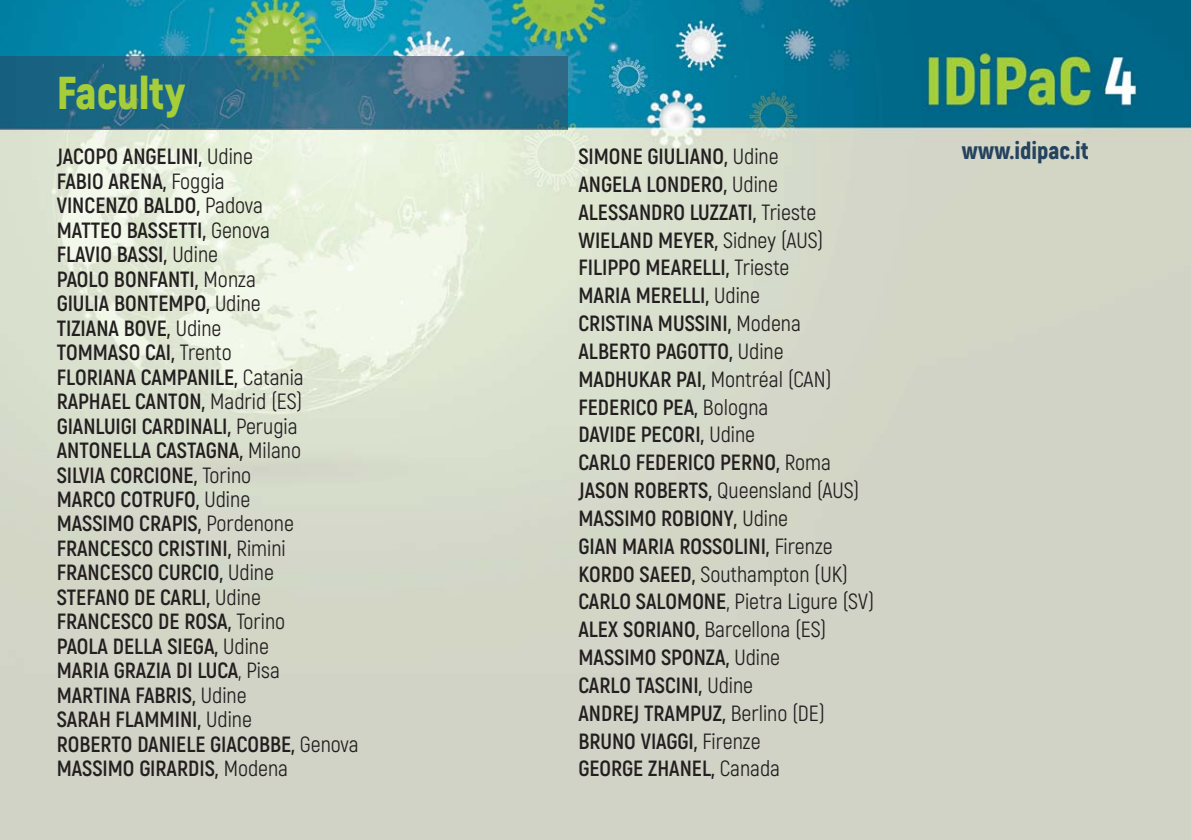
<style>
.page{position:relative;width:1191px;height:840px;background:#fff}
.page>*{position:absolute;margin:0;border:0;box-sizing:border-box;transform-origin:0 0}
.t1{font:900 46px "Akrobat";color:#a6ce39}
.t2{font:900 24px "Akrobat";color:#25435e}
.t3{font:700 22px/24.4px "Akrobat";color:#231f20}
.s1{font-weight:400}
</style>
<div class="page">
<img style="left:0;top:0;width:1191px;height:839px">
<img style="left:0;top:57px;width:567px;height:72px">
<h1 class="t1" style="left:57px;top:75px;width:130px">Faculty</h1>
<p class="t3" style="left:57px;top:146px;width:303px">JACOPO ANGELINI, <span class="s1">Udine<br></span>FABIO ARENA, <span class="s1">Foggia<br></span>VINCENZO BALDO, <span class="s1">Padova<br></span>MATTEO BASSETTI, <span class="s1">Genova<br></span>FLAVIO BASSI, <span class="s1">Udine<br></span>PAOLO BONFANTI, <span class="s1">Monza<br></span>GIULIA BONTEMPO, <span class="s1">Udine<br></span>TIZIANA BOVE, <span class="s1">Udine<br></span>TOMMASO CAI, <span class="s1">Trento<br></span>FLORIANA CAMPANILE, <span class="s1">Catania<br></span>RAPHAEL CANTON, <span class="s1">Madrid (ES)<br></span>GIANLUIGI CARDINALI, <span class="s1">Perugia<br></span>ANTONELLA CASTAGNA, <span class="s1">Milano<br></span>SILVIA CORCIONE, <span class="s1">Torino<br></span>MARCO COTRUFO, <span class="s1">Udine<br></span>MASSIMO CRAPIS, <span class="s1">Pordenone<br></span>FRANCESCO CRISTINI, <span class="s1">Rimini<br></span>FRANCESCO CURCIO, <span class="s1">Udine<br></span>STEFANO DE CARLI, <span class="s1">Udine<br></span>FRANCESCO DE ROSA, <span class="s1">Torino<br></span>PAOLA DELLA SIEGA, <span class="s1">Udine<br></span>MARIA GRAZIA DI LUCA<span class="s1">, Pisa<br></span>MARTINA FABRIS, <span class="s1">Udine<br></span>SARAH FLAMMINI, <span class="s1">Udine<br></span>ROBERTO DANIELE GIACOBBE, <span class="s1">Genova<br></span>MASSIMO GIRARDIS, <span class="s1">Modena</span></p>
<p class="t3" style="left:578px;top:144px;width:297px;line-height:27.8px">SIMONE GIULIANO, <span class="s1">Udine<br></span>ANGELA LONDERO, <span class="s1">Udine<br></span>ALESSANDRO LUZZATI, <span class="s1">Trieste<br></span>WIELAND MEYER, <span class="s1">Sidney (AUS)<br></span>FILIPPO MEARELLI, <span class="s1">Trieste<br></span>MARIA MERELLI, <span class="s1">Udine<br></span>CRISTINA MUSSINI, <span class="s1">Modena<br></span>ALBERTO PAGOTTO, <span class="s1">Udine<br></span>MADHUKAR PAI, <span class="s1">Montréal (CAN)<br></span>FEDERICO PEA, <span class="s1">Bologna<br></span>DAVIDE PECORI, <span class="s1">Udine<br></span>CARLO FEDERICO PERNO, <span class="s1">Roma<br></span>JASON ROBERTS, <span class="s1">Queensland (AUS)<br></span>MASSIMO ROBIONY, <span class="s1">Udine<br></span>GIAN MARIA ROSSOLINI, <span class="s1">Firenze<br></span>KORDO SAEED, <span class="s1">Southampton (UK)<br></span>CARLO SALOMONE<span class="s1">, Pietra Ligure (SV)<br></span>ALEX SORIANO, <span class="s1">Barcellona (ES)<br></span>MASSIMO SPONZA, <span class="s1">Udine<br></span>CARLO TASCINI, <span class="s1">Udine<br></span>ANDREJ TRAMPUZ, <span class="s1">Berlino (DE)<br></span>BRUNO VIAGGI, <span class="s1">Firenze<br></span>GEORGE ZHANEL, <span class="s1">Canada</span></p>
<p class="t2" style="left:961px;top:141px;width:129px">www.idipac.it</p>
</div>
